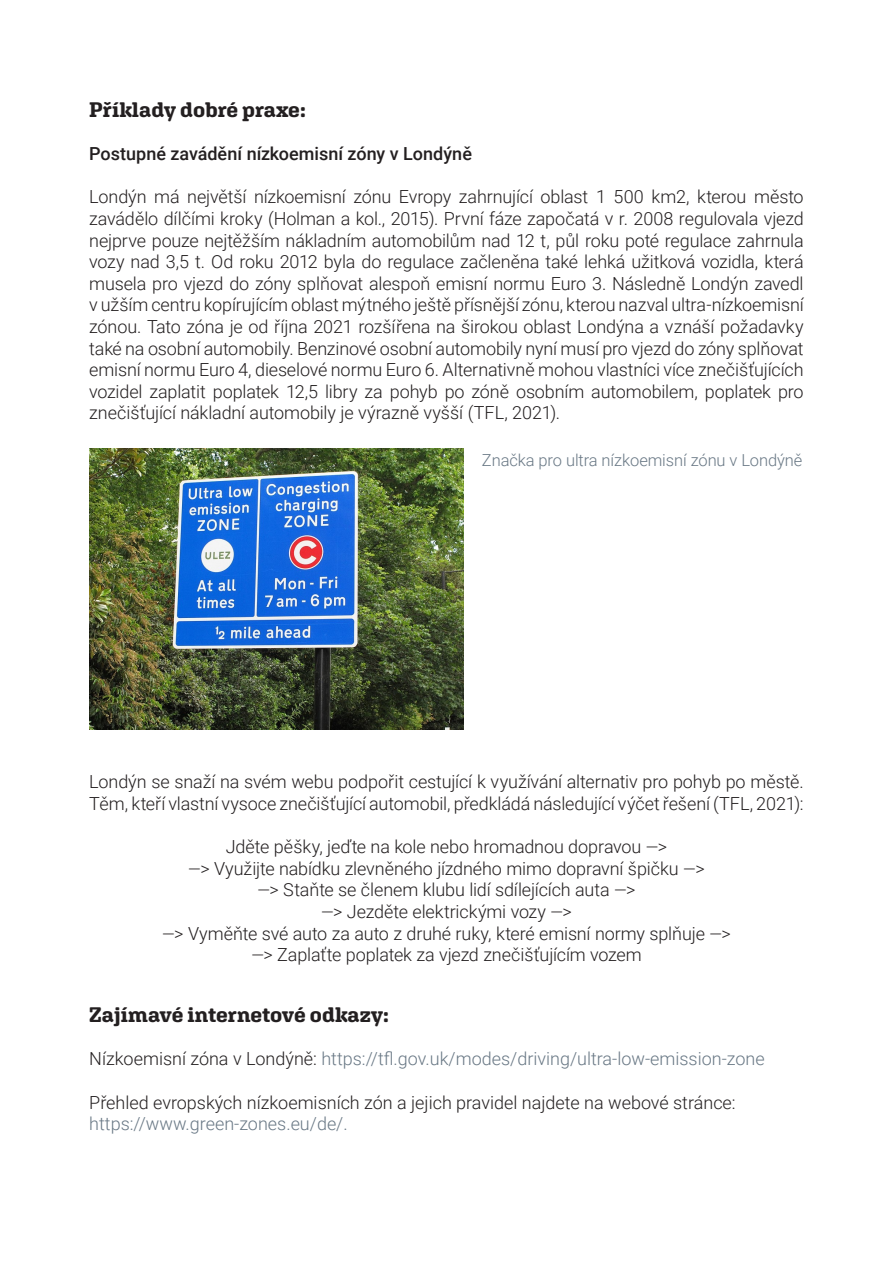
<style>
.page{position:relative;width:893px;height:1263px;background:#fff}
.page>*{position:absolute;margin:0;border:0;box-sizing:border-box;transform-origin:0 0}
.t1{font:700 21px "Aglet Slab";letter-spacing:-.005em;color:#231f20}
.t2{font:300 18px/21.6px "Roboto";letter-spacing:-.005em;color:#231f20;text-align:justify}
.t3{font:300 18px "Roboto";color:#697885}
.t4{font:500 18px "Roboto";color:#231f20}
.t5{font:300 16.5px "Roboto";letter-spacing:-.005em;color:#697885}
.s1{font-size:16.5px}
.s2{color:#231f20}
</style>
<div class="page">
<img style="left:89px;top:449px;width:374px;height:280px">
<p class="t1" style="left:89px;top:97px;width:218px">Příklady dobré praxe:</p>
<p class="t4" style="left:89px;top:141px;width:384px">Postupné zavádění nízkoemisní zóny v Londýně</p>
<p class="t2" style="left:89px;top:186px;width:716px">Londýn má největší nízkoemisní zónu Evropy zahrnující oblast 1 500 km2, kterou město zavádělo dílčími kroky (Holman a kol., 2015). První fáze započatá v r. 2008 regulovala vjezd nejprve pouze nejtěžším nákladním automobilům nad 12 t, půl roku poté regulace zahrnula vozy nad 3,5 t. Od roku 2012 byla do regulace začleněna také lehká užitková vozidla, která musela pro vjezd do zóny splňovat alespoň emisní normu Euro 3. Následně Londýn zavedl v užším centru kopírujícím oblast mýtného ještě přísnější zónu, kterou nazval ultra-nízkoemisní zónou. Tato zóna je od října 2021 rozšířena na širokou oblast Londýna a vznáší požadavky také na osobní automobily. Benzinové osobní automobily nyní musí pro vjezd do zóny splňovat emisní normu Euro 4, dieselové normu Euro 6. Alternativně mohou vlastníci více znečišťujících vozidel zaplatit poplatek 12,5 libry za pohyb po zóně osobním automobilem, poplatek pro znečišťující nákladní automobily je výrazně vyšší (TFL, 2021).</p>
<p class="t5" style="left:482px;top:448px;width:322px">Značka pro ultra nízkoemisní zónu v Londýně</p>
<p class="t2" style="left:89px;top:770px;width:716px">Londýn se snaží na svém webu podpořit cestující k využívání alternativ pro pohyb po městě.<br>Těm, kteří vlastní vysoce znečišťující automobil, předkládá následující výčet řešení (TFL, 2021):</p>
<p class="t2" style="left:226px;top:835px;width:443px">Jděte pěšky, jeďte na kole nebo hromadnou dopravou <span class="s1">—</span>&gt;</p>
<p class="t2" style="left:188px;top:857px;width:518px"><span class="s1">—</span>&gt; Využijte nabídku zlevněného jízdného mimo dopravní špičku <span class="s1">—</span>&gt;</p>
<p class="t2" style="left:257px;top:878px;width:380px"><span class="s1">—</span>&gt; Staňte se členem klubu lidí sdílejících auta <span class="s1">—</span>&gt;</p>
<p class="t2" style="left:321px;top:900px;width:252px"><span class="s1">—</span>&gt; Jezděte elektrickými vozy <span class="s1">—</span>&gt;</p>
<p class="t2" style="left:162px;top:922px;width:570px"><span class="s1">—</span>&gt; Vyměňte své auto za auto z druhé ruky, které emisní normy splňuje <span class="s1">—</span>&gt;</p>
<p class="t2" style="left:251px;top:943px;width:392px"><span class="s1">—</span>&gt; Zaplaťte poplatek za vjezd znečišťujícím vozem</p>
<p class="t1" style="left:89px;top:1002px;width:301px">Zajímavé internetové odkazy:</p>
<p class="t3" style="left:89px;top:1046px;width:677px"><span class="s2">Nízkoemisní zóna v Londýně:</span> https://tfl.gov.uk/modes/driving/ultra-low-emission-zone</p>
<p class="t2" style="left:89px;top:1091px;width:648px">Přehled evropských nízkoemisních zón a jejich pravidel najdete na webové stránce:</p>
<p class="t3" style="left:89px;top:1111px;width:260px">https://www.green-zones.eu/de/.</p>
</div>
